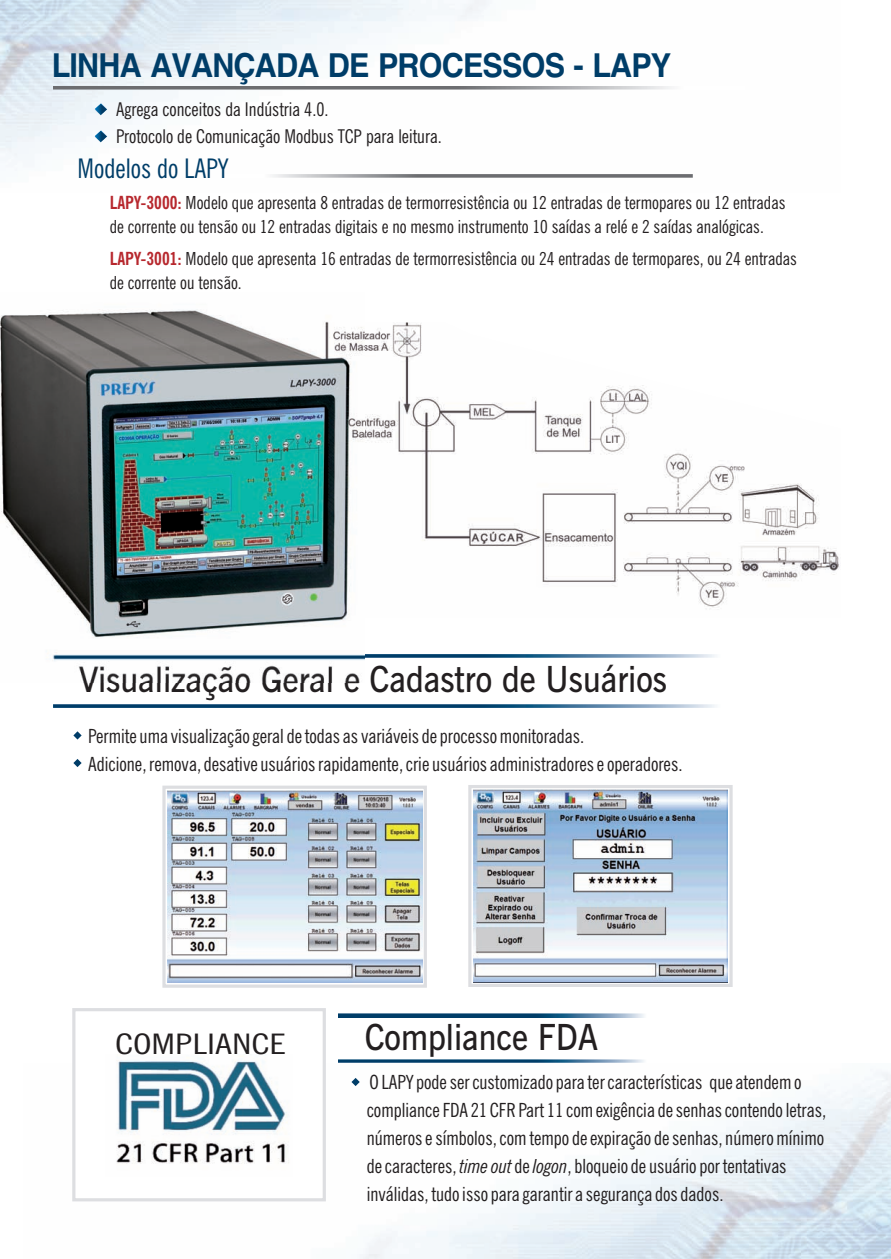
<style>
.page{position:relative;width:891px;height:1259px;background:#fff}
.page>*{position:absolute;margin:0;border:0;box-sizing:border-box;transform-origin:0 0}
.t1{font:600 36px "News Gothic BT";color:#231f20;scale:.91 1}
.t2{font:700 33px "Helvetica";letter-spacing:-.03em;color:#003d68;scale:.93 1}
.t3{font:condensed 28.2px "News Gothic BT";color:#231f20;scale:1.36 1}
.t4{font:condensed 27px "News Gothic BT";color:#003d68}
.t5{font:condensed 19.5px/28px "News Gothic BT";color:#231f20}
.t6{font:condensed 18.9px/27.2px "News Gothic BT";color:#231f20}
.t7{font:condensed 18px/23.7px "News Gothic BT";color:#231f20}
.s1{font-weight:700;color:#b7282e}
.s2{font-style:italic}
</style>
<div class="page">
<img style="left:364px;top:322px;width:476px;height:287px">
<img style="left:364px;top:655px;width:351px;height:3px">
<img style="left:54px;top:704px;width:661px;height:3px">
<svg style="left:73px;top:731px;width:9px;height:9px"></svg>
<svg style="left:73px;top:759px;width:9px;height:8px"></svg>
<img style="left:338px;top:1014px;width:306px;height:3px">
<img style="left:338px;top:1059px;width:306px;height:3px">
<svg style="left:351px;top:1078px;width:9px;height:8px"></svg>
<div style="left:72px;top:1008px;width:254px;height:193px;background:#fff;border:3px solid #dddee1"></div>
<img style="left:116px;top:1056px;width:173px;height:108px">
<svg style="left:95px;top:103px;width:12px;height:12px"></svg>
<svg style="left:95px;top:130px;width:12px;height:12px"></svg>
<img style="left:167px;top:791px;width:255px;height:192px">
<div style="left:162px;top:786px;width:265px;height:202px;border:3px solid #dddee1"></div>
<img style="left:473px;top:790px;width:255px;height:192px">
<div style="left:468px;top:785px;width:265px;height:202px;border:3px solid #dddee1"></div>
<img style="left:0;top:310px;width:364px;height:372px">
<h2 class="t2" style="left:52px;top:53px;width:668px">LINHA AVANÇADA DE PROCESSOS - LAPY</h2>
<p class="t6" style="left:116px;top:97px;width:327px">Agrega conceitos da Indústria 4.0.<br>Protocolo de Comunicação Modbus TCP para leitura.</p>
<h3 class="t4" style="left:77px;top:157px;width:153px">Modelos do LAPY</h3>
<p class="t7" style="left:110px;top:192px;width:677px"><span class="s1">LAPY-3000:</span> Modelo que apresenta 8 entradas de termorresistência ou 12 entradas de termopares ou 12 entradas de corrente ou tensão ou 12 entradas digitais e no mesmo instrumento 10 saídas a relé e 2 saídas analógicas.</p>
<p class="t7" style="left:110px;top:249px;width:689px"><span class="s1">LAPY-3001:</span> Modelo que apresenta 16 entradas de termorresistência ou 24 entradas de termopares, ou 24 entradas de corrente ou tensão.</p>
<h1 class="t1" style="left:79px;top:665px;width:648px">Visualização Geral e Cadastro de Usuários</h1>
<p class="t5" style="left:88px;top:724px;width:596px">Permite uma visualização geral de todas as variáveis de processo monitoradas.<br>Adicione, remova, desative usuários rapidamente, crie usuários administradores e operadores.</p>
<h3 class="t3" style="left:115px;top:1033px;width:127px">COMPLIANCE</h3>
<h1 class="t1" style="left:365px;top:1022px;width:258px">Compliance FDA</h1>
<p class="t5" style="left:367px;top:1070px;width:461px">O LAPY pode ser customizado para ter características que atendem o compliance FDA 21 CFR Part 11 com exigência de senhas contendo letras, números e símbolos, com tempo de expiração de senhas, número mínimo de caracteres, <span class="s2">time out</span> de <span class="s2">logon</span>, bloqueio de usuário por tentativas inválidas, tudo isso para garantir a segurança dos dados.</p>
</div>
